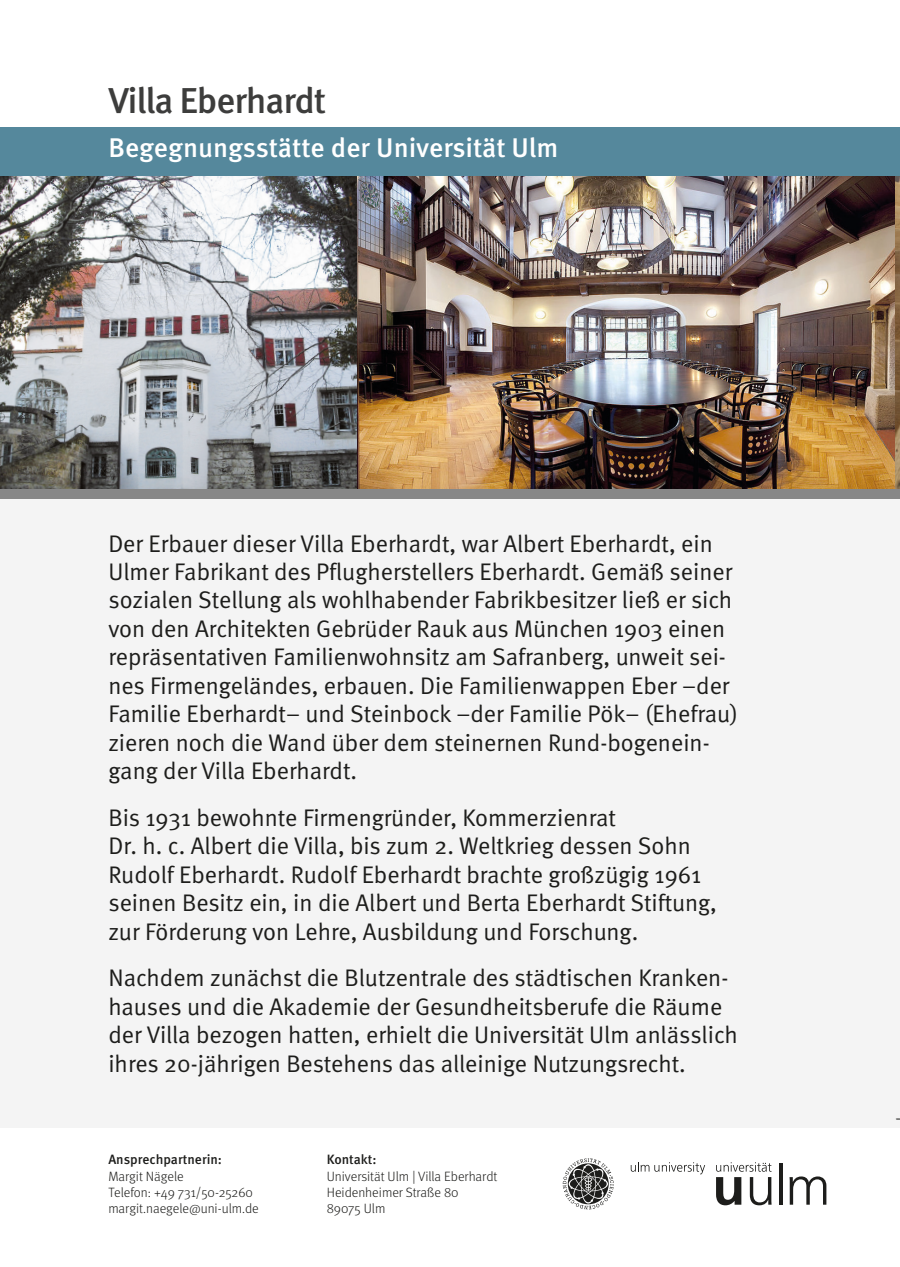
<style>
.page{position:relative;width:900px;height:1267px;background:#fff}
.page>*{position:absolute;margin:0;border:0;box-sizing:border-box;transform-origin:0 0}
.t1{font:500 36px "Meta OT";letter-spacing:-.035em;color:#3d3d3c}
.t2{font:500 27px "Meta OT";color:#fff}
.t3{font:24px/28.5px "Meta Normal";color:#1d1d1b}
.t4{font:300 13.5px/16.2px "Meta OT";color:#1d1d1b}
.t5{font:500 13.5px "Meta OT";color:#1d1d1b}
</style>
<div class="page">
<img style="left:0;top:175px;width:358px;height:314px">
<img style="left:358px;top:175px;width:537px;height:314px">
<div style="left:0;top:127px;width:895px;height:48px;background:#55889c"></div>
<div style="left:0;top:489px;width:895px;height:10px;background:#878787"></div>
<div style="left:0;top:499px;width:895px;height:629px;background:#f4f4f4"></div>
<svg style="left:563px;top:1158px;width:51px;height:51px"></svg>
<svg style="left:716px;top:1162px;width:55px;height:43px"></svg>
<hr style="left:779px;top:1163px;width:3px;height:42px;background:#1d1d1b">
<svg style="left:789px;top:1176px;width:37px;height:29px"></svg>
<svg style="left:631px;top:1162px;width:74px;height:12px"></svg>
<img style="left:895px;top:175px;width:5px;height:314px">
<div style="left:895px;top:127px;width:5px;height:48px;background:#55889c"></div>
<div style="left:895px;top:489px;width:5px;height:10px;background:#878787"></div>
<div style="left:895px;top:499px;width:5px;height:629px;background:#f4f4f4"></div>
<h1 class="t1" style="left:108px;top:78px;width:219px">Villa Eberhardt</h1>
<p class="t2" style="left:108px;top:131px;width:452px">Begegnungsstätte der Universität Ulm</p>
<p class="t3" style="left:108px;top:529px;width:631px">Der Erbauer dieser Villa Eberhardt, war Albert Eberhardt, ein Ulmer Fabrikant des Pflugherstellers Eberhardt. Gemäß seiner sozialen Stellung als wohlhabender Fabrikbesitzer ließ er sich von den Architekten Gebrüder Rauk aus München 1903 einen repräsentativen Familienwohnsitz am Safranberg, unweit sei&shy;nes Firmengeländes, erbauen. Die Familienwappen Eber –der Familie Eberhardt– und Steinbock –der Familie Pök– (Ehefrau) zieren noch die Wand über dem steinernen Rund-bogenein&shy;gang der Villa Eberhardt.</p>
<p class="t3" style="left:108px;top:803px;width:610px">Bis 1931 bewohnte Firmengründer, Kommerzienrat<br>Dr. h. c. Albert die Villa, bis zum 2. Weltkrieg dessen Sohn Rudolf Eberhardt. Rudolf Eberhardt brachte großzügig 1961 seinen Besitz ein, in die Albert und Berta Eberhardt Stiftung, zur Förderung von Lehre, Ausbildung und Forschung.</p>
<p class="t3" style="left:108px;top:963px;width:631px">Nachdem zunächst die Blutzentrale des städtischen Kranken&shy;hauses und die Akademie der Gesundheitsberufe die Räume der Villa bezogen hatten, erhielt die Universität Ulm anlässlich ihres 20-jährigen Bestehens das alleinige Nutzungsrecht.</p>
<p class="t5" style="left:108px;top:1151px;width:115px">Ansprechpartnerin:</p>
<p class="t4" style="left:108px;top:1168px;width:152px">Margit Nägele<br>Telefon: +49 731/50-25260 margit.naegele@uni-ulm.de</p>
<p class="t5" style="left:327px;top:1151px;width:51px">Kontakt:</p>
<p class="t4" style="left:327px;top:1168px;width:172px">Universität Ulm | Villa Eberhardt<br>Heidenheimer Straße 80<br>89075 Ulm</p>
</div>
